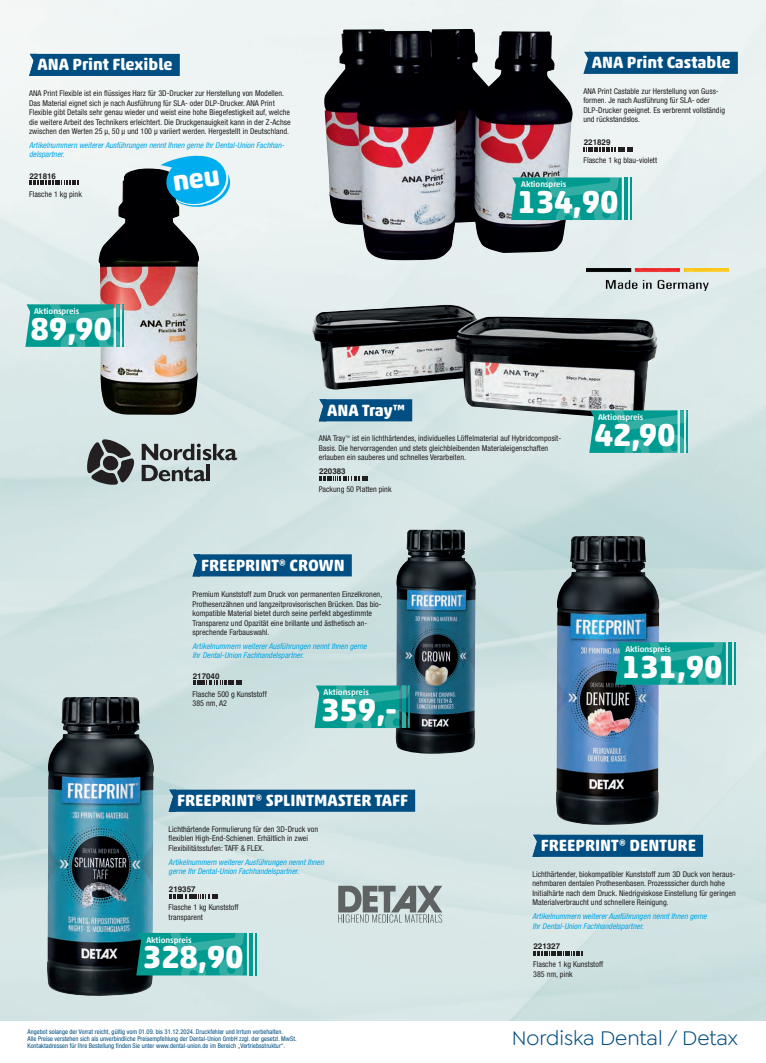
<style>
.page{position:relative;width:766px;height:1063px;background:#fff}
.page>*{position:absolute;margin:0;border:0;box-sizing:border-box;transform-origin:0 0}
.t1{font:700 32.2px "Akko Rounded Pro";letter-spacing:-.01em;color:#fff}
.t2{font:21px "Goldplay";color:#004e82}
.t3{font:700 16.5px "Akko Rounded Pro";color:#fff}
.t4{font:500 8.3px "Akko Rounded Pro";letter-spacing:-.01em;color:#fff}
.t5{font:condensed 8px/9.5px "Helvetica Neue LT Pro";letter-spacing:.005em;color:#231f20}
.t6{font:italic condensed 8px/9.5px "Helvetica Neue LT Pro";letter-spacing:.005em;color:#00a6e4}
.t7{font:700 8px "Helvetica";color:#231f20}
.t8{font:condensed 6.5px/7px "Helvetica Neue LT Pro";letter-spacing:.005em;color:#004e82}
</style>
<div class="page">
<img style="left:0;top:0;width:765px;height:1020px">
<div style="left:324px;top:399px;width:88px;height:22px;background:#004e82"></div>
<img style="left:312px;top:305px;width:345px;height:114px">
<div style="left:35px;top:54px;width:145px;height:22px;background:#004e82"></div>
<svg style="left:29px;top:54px;width:6px;height:22px"></svg>
<img style="left:99px;top:168px;width:100px;height:247px">
<svg style="left:29px;top:181px;width:49px;height:4px"></svg>
<svg style="left:25px;top:304px;width:102px;height:43px"></svg>
<svg style="left:319px;top:476px;width:49px;height:5px"></svg>
<svg style="left:589px;top:410px;width:101px;height:43px"></svg>
<svg style="left:142px;top:444px;width:95px;height:37px"></svg>
<hr style="left:207px;top:465px;width:3px;height:16px;background:#231f20">
<svg style="left:87px;top:439px;width:47px;height:46px"></svg>
<img style="left:324px;top:29px;width:249px;height:232px">
<div style="left:589px;top:52px;width:148px;height:22px;background:#004e82"></div>
<svg style="left:583px;top:52px;width:6px;height:22px"></svg>
<img style="left:586px;top:268px;width:142px;height:22px">
<svg style="left:583px;top:147px;width:49px;height:4px"></svg>
<hr style="left:624px;top:177px;width:4px;height:43px;background:#009b90">
<hr style="left:630px;top:177px;width:1px;height:43px;background:#009b90">
<svg style="left:511px;top:177px;width:111px;height:43px"></svg>
<div style="left:174px;top:790px;width:241px;height:22px;background:#004e82"></div>
<svg style="left:168px;top:790px;width:6px;height:22px"></svg>
<img style="left:46px;top:697px;width:108px;height:300px">
<svg style="left:169px;top:894px;width:49px;height:4px"></svg>
<div style="left:198px;top:554px;width:154px;height:22px;background:#004e82"></div>
<svg style="left:192px;top:554px;width:8px;height:22px"></svg>
<img style="left:394px;top:529px;width:82px;height:227px">
<div style="left:538px;top:835px;width:164px;height:22px;background:#004e82"></div>
<svg style="left:532px;top:835px;width:6px;height:22px"></svg>
<img style="left:555px;top:536px;width:104px;height:289px">
<svg style="left:193px;top:681px;width:49px;height:4px"></svg>
<svg style="left:533px;top:951px;width:49px;height:5px"></svg>
<svg style="left:314px;top:686px;width:99px;height:42px"></svg>
<hr style="left:728px;top:642px;width:4px;height:43px;background:#009b90">
<hr style="left:734px;top:642px;width:1px;height:43px;background:#009b90">
<svg style="left:615px;top:642px;width:111px;height:43px"></svg>
<hr style="left:249px;top:933px;width:4px;height:42px;background:#009b90">
<hr style="left:255px;top:933px;width:2px;height:42px;background:#009b90">
<svg style="left:136px;top:933px;width:111px;height:43px"></svg>
<svg style="left:338px;top:886px;width:104px;height:37px"></svg>
<svg style="left:160px;top:151px;width:71px;height:57px"></svg>
<h3 class="t3" style="left:38px;top:55px;width:136px">ANA Print Flexible</h3>
<p class="t5" style="left:29px;top:88px;width:263px">ANA Print Flexible ist ein flüssiges Harz für 3D-Drucker zur Herstellung von Modellen.<br>Das Material eignet sich je nach Ausführung für SLA- oder DLP-Drucker. ANA Print Flexible gibt Details sehr genau wieder und weist eine hohe Biegefestigkeit auf, welche die weitere Arbeit des Technikers erleichtert. Die Druckgenauigkeit kann in der Z-Achse zwischen den Werten 25 μ, 50 μ und 100 μ variiert werden. Hergestellt in Deutschland.</p>
<p class="t6" style="left:29px;top:140px;width:257px">Artikelnummern weiterer Ausführungen nennt Ihnen gerne Ihr Dental-Union Fachhan&shy;delspartner.</p>
<p class="t7" style="left:29px;top:171px;width:28px">221816</p>
<p class="t5" style="left:29px;top:189px;width:54px">Flasche 1 kg pink</p>
<h3 class="t3" style="left:591px;top:53px;width:140px">ANA Print Castable</h3>
<p class="t5" style="left:583px;top:86px;width:143px">ANA Print Castable zur Herstellung von Guss&shy;formen. Je nach Ausführung für SLA- oder DLP-Drucker geeignet. Es verbrennt vollständig und rückstandslos.</p>
<p class="t7" style="left:583px;top:137px;width:28px">221829</p>
<p class="t5" style="left:583px;top:155px;width:75px">Flasche 1 kg blau-violett</p>
<p class="t4" style="left:521px;top:179px;width:47px">Aktionspreis</p>
<h1 class="t1" style="left:517px;top:182px;width:102px">134,90</h1>
<p class="t4" style="left:34px;top:306px;width:47px">Aktionspreis</p>
<h1 class="t1" style="left:30px;top:309px;width:83px">89,90</h1>
<h3 class="t3" style="left:327px;top:400px;width:79px">ANA Tray™</h3>
<p class="t5" style="left:319px;top:434px;width:244px">ANA Tray<sup>™</sup> ist ein lichthärtendes, individuelles Löffelmaterial auf Hybridcomposit-<br>Basis. Die hervorragenden und stets gleichbleibenden Materialeigenschaften erlauben ein sauberes und schnelles Verarbeiten.</p>
<p class="t7" style="left:319px;top:467px;width:28px">220383</p>
<p class="t5" style="left:319px;top:484px;width:74px">Packung 50 Platten pink</p>
<p class="t4" style="left:598px;top:412px;width:47px">Aktionspreis</p>
<h1 class="t1" style="left:594px;top:415px;width:83px">42,90</h1>
<h3 class="t3" style="left:201px;top:555px;width:145px">FREEPRINT® CROWN</h3>
<p class="t5" style="left:192px;top:589px;width:191px">Premium Kunststoff zum Druck von permanenten Einzelkronen, Prothesenzähnen und langzeitprovisorischen Brücken. Das bio&shy;kompatible Material bietet durch seine perfekt abgestimmte Transparenz und Opazität eine brillante und ästhetisch an&shy;sprechende Farbauswahl.</p>
<p class="t6" style="left:192px;top:641px;width:176px">Artikelnummern weiterer Ausführungen nennt Ihnen gerne<br>Ihr Dental-Union Fachhandelspartner.</p>
<p class="t7" style="left:193px;top:671px;width:28px">217040</p>
<p class="t5" style="left:192px;top:689px;width:76px">Flasche 500 g Kunststoff<br>385 nm, A2</p>
<p class="t4" style="left:323px;top:687px;width:47px">Aktionspreis</p>
<h1 class="t1" style="left:321px;top:690px;width:78px">359,-</h1>
<h3 class="t3" style="left:177px;top:790px;width:232px">FREEPRINT® SPLINTMASTER TAFF</h3>
<p class="t5" style="left:168px;top:824px;width:151px">Lichthärtende Formulierung für den 3D-Druck von flexiblen High-End-Schienen. Erhältlich in zwei<br>Flexibilitätsstufen: TAFF &amp; FLEX.</p>
<p class="t6" style="left:168px;top:857px;width:157px">Artikelnummern weiterer Ausführungen nennt Ihnen gerne Ihr Dental-Union Fachhandelspartner.</p>
<p class="t7" style="left:169px;top:884px;width:28px">219357</p>
<p class="t5" style="left:168px;top:903px;width:71px">Flasche 1 kg Kunststoff transparent</p>
<p class="t4" style="left:146px;top:935px;width:47px">Aktionspreis</p>
<h1 class="t1" style="left:143px;top:937px;width:102px">328,90</h1>
<p class="t4" style="left:625px;top:644px;width:47px">Aktionspreis</p>
<h1 class="t1" style="left:621px;top:647px;width:102px">131,90</h1>
<h3 class="t3" style="left:541px;top:835px;width:156px">FREEPRINT® DENTURE</h3>
<p class="t5" style="left:532px;top:869px;width:205px">Lichthärtender, biokompatibler Kunststoff zum 3D Duck von heraus&shy;nehmbaren dentalen Prothesenbasen. Prozesssicher durch hohe Initialhärte nach dem Druck. Niedrigviskose Einstellung für geringen Materialverbraucht und schnellere Reinigung.</p>
<p class="t6" style="left:532px;top:911px;width:176px">Artikelnummern weiterer Ausführungen nennt Ihnen gerne<br>Ihr Dental-Union Fachhandelspartner.</p>
<p class="t7" style="left:533px;top:942px;width:28px">221327</p>
<p class="t5" style="left:533px;top:960px;width:71px">Flasche 1 kg Kunststoff<br>385 nm, pink</p>
<p class="t8" style="left:27px;top:1028px;width:270px">Angebot solange der Vorrat reicht, gültig vom 01.09. bis 31.12.2024. Druckfehler und Irrtum vorbehalten.<br>Alle Preise verstehen sich als unverbindliche Preisempfehlung der Dental-Union GmbH zzgl. der gesetzl. MwSt.<br>Kontaktadressen für Ihre Bestellung finden Sie unter www.dental-union.de im Bereich „Vertriebsstruktur“.</p>
<h2 class="t2" style="left:511px;top:1026px;width:227px">Nordiska Dental / Detax</h2>
</div>
